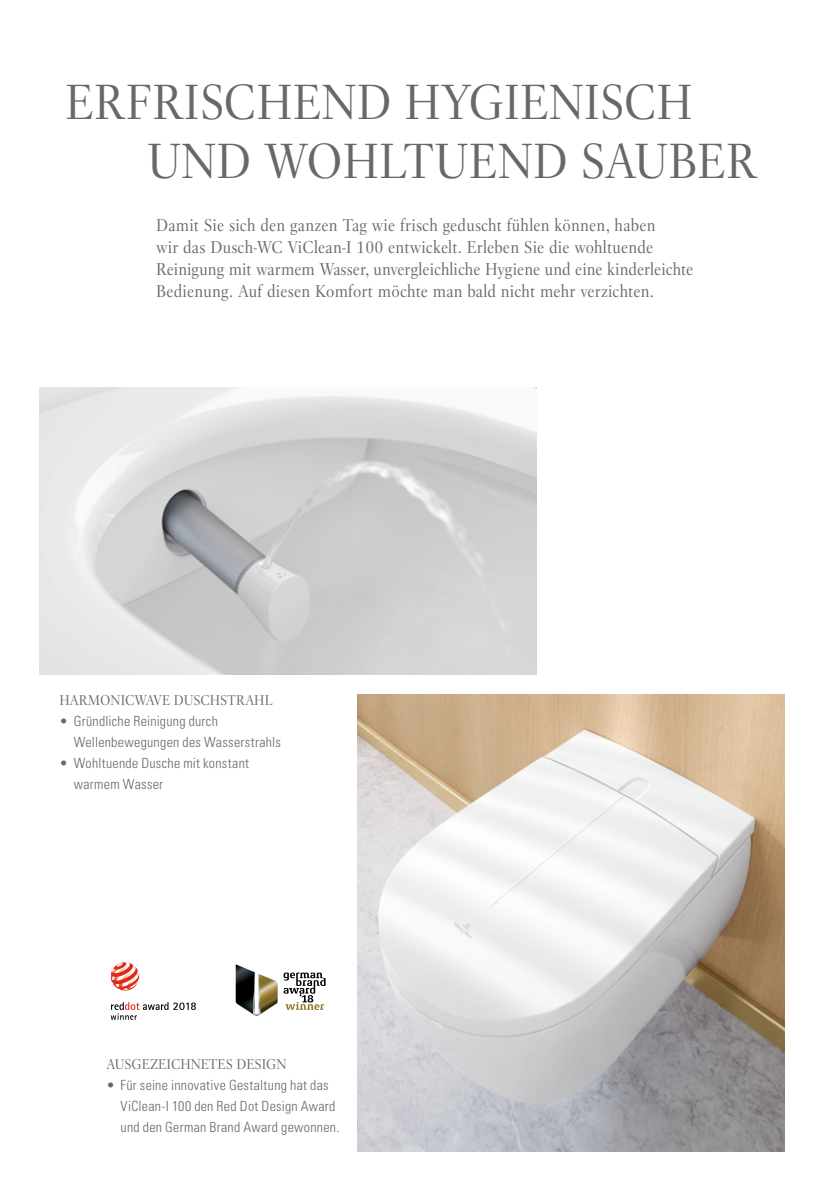
<style>
.page{position:relative;width:840px;height:1191px;background:#fff}
.page>*{position:absolute;margin:0;border:0;box-sizing:border-box;transform-origin:0 0}
.t1{font:49px/58.8px "Villeroy Boch";color:#686867}
.t2{font:17px/22px "Villeroy Boch";letter-spacing:.01em;color:#686867}
.t3{font:300 condensed 14px/21px "Univers LT";letter-spacing:.02em;color:#686867}
.t4{font:14px "Villeroy Boch";color:#686867}
</style>
<div class="page">
<img style="left:357px;top:694px;width:427px;height:457px">
<img style="left:40px;top:387px;width:496px;height:288px">
<svg style="left:111px;top:962px;width:28px;height:28px"></svg>
<svg style="left:111px;top:1002px;width:85px;height:18px"></svg>
<img style="left:260px;top:974px;width:17px;height:41px">
<img style="left:235px;top:964px;width:19px;height:51px">
<svg style="left:253px;top:972px;width:7px;height:44px"></svg>
<svg style="left:283px;top:972px;width:42px;height:38px"></svg>
<h1 class="t1" style="left:147px;top:73px;width:611px;text-indent:-82px">ERFRISCHEND HYGIENISCH<br>UND WOHLTUEND SAUBER</h1>
<p class="t2" style="left:156px;top:214px;width:538px">Damit Sie sich den ganzen Tag wie frisch geduscht fühlen können, haben<br>wir das Dusch-WC ViClean-I 100 entwickelt. Erleben Sie die wohltuende Reinigung mit warmem Wasser, unvergleichliche Hygiene und eine kinderleichte Bedienung. Auf diesen Komfort möchte man bald nicht mehr verzichten.</p>
<p class="t4" style="left:60px;top:691px;width:215px">HARMONICWAVE DUSCHSTRAHL</p>
<p class="t3" style="left:74px;top:710px;width:208px;text-indent:-14px">• Gründliche Reinigung durch<br>Wellenbewegungen des Wasserstrahls</p>
<p class="t3" style="left:74px;top:752px;width:177px;text-indent:-14px">• Wohltuende Dusche mit konstant warmem Wasser</p>
<p class="t4" style="left:106px;top:1054px;width:181px">AUSGEZEICHNETES DESIGN</p>
<p class="t3" style="left:120px;top:1074px;width:220px;text-indent:-14px">• Für seine innovative Gestaltung hat das<br>ViClean-I 100 den Red Dot Design Award und den German Brand Award gewonnen.</p>
</div>
